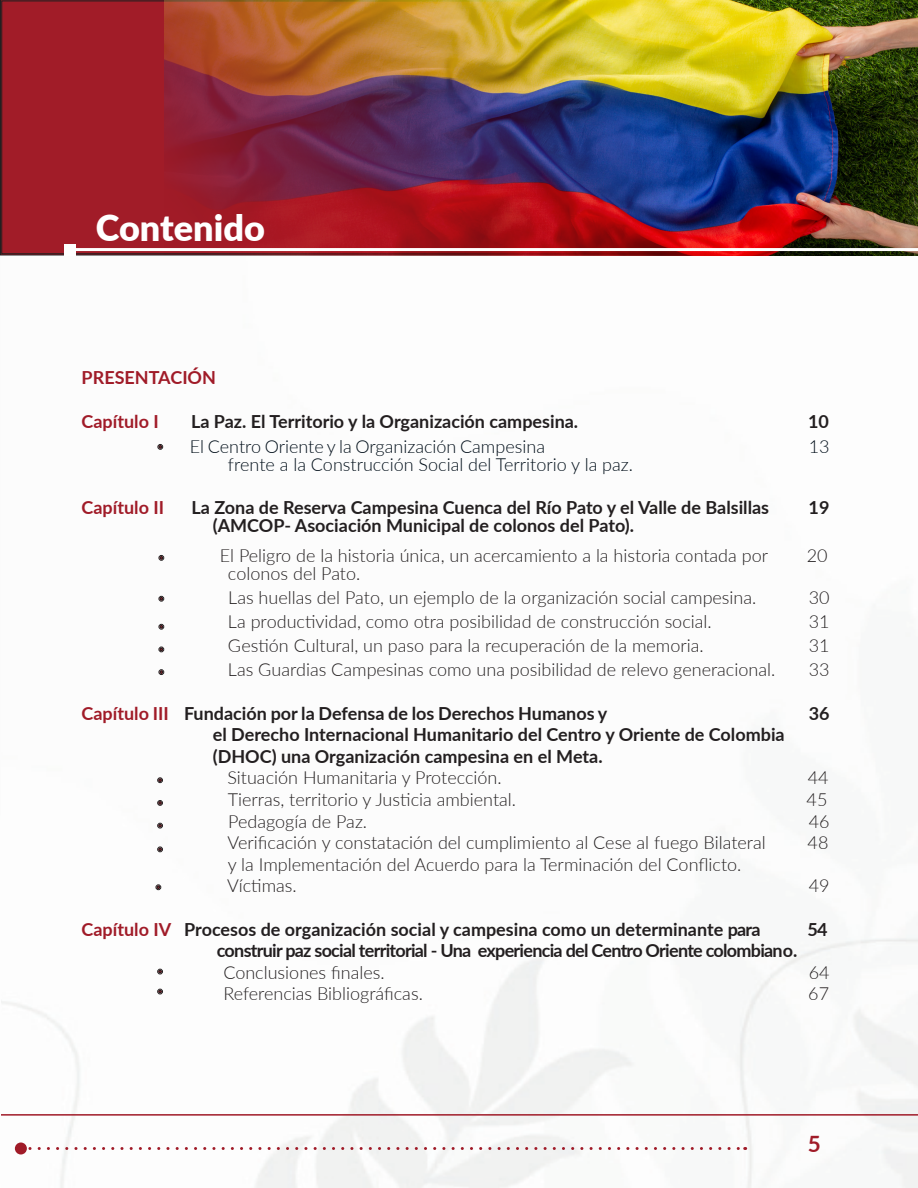
<style>
.page{position:relative;width:918px;height:1188px;background:#fff}
.page>*{position:absolute;margin:0;border:0;box-sizing:border-box;transform-origin:0 0}
.t1{font:900 36px "Lato";color:#fff}
.t2{font:700 22.5px "Lato";color:#a01b28}
.t3{font:300 18px "Lato";color:#231f20}
.t4{font:700 18px "Lato";color:#231f20}
.t5{font:300 18px "Lato";color:#010e19}
.t6{font:700 18px "Lato";letter-spacing:-.04em;color:#231f20}
.t7{font:700 18px "Lato";color:#a01b28}
.s1{color:#a01b28}
</style>
<div class="page">
<img style="left:0;top:255px;width:918px;height:933px">
<svg style="left:30px;top:1147px;width:716px;height:3px"></svg>
<div style="left:15px;top:1143px;width:12px;height:12px;background:#a01b28;border-radius:50%"></div>
<hr style="left:0;top:1114px;width:918px;height:2px;background:#a01b28">
<div style="left:0;top:0;width:165px;height:255px;background:#a11c28"></div>
<img style="left:165px;top:0;width:753px;height:255px">
<svg style="left:159px;top:555px;width:5px;height:5px"></svg>
<svg style="left:158px;top:444px;width:5px;height:5px"></svg>
<svg style="left:159px;top:596px;width:5px;height:5px"></svg>
<svg style="left:159px;top:624px;width:5px;height:5px"></svg>
<svg style="left:158px;top:778px;width:5px;height:5px"></svg>
<svg style="left:159px;top:647px;width:5px;height:5px"></svg>
<svg style="left:158px;top:800px;width:5px;height:5px"></svg>
<svg style="left:159px;top:670px;width:5px;height:5px"></svg>
<svg style="left:158px;top:823px;width:5px;height:5px"></svg>
<svg style="left:158px;top:847px;width:5px;height:5px"></svg>
<svg style="left:158px;top:969px;width:5px;height:5px"></svg>
<svg style="left:158px;top:989px;width:5px;height:5px"></svg>
<hr style="left:70px;top:248px;width:848px;height:3px;background:#fff">
<div style="left:64px;top:244px;width:12px;height:12px;background:#fff"></div>
<svg style="left:156px;top:885px;width:5px;height:5px"></svg>
<p class="t1" style="left:96px;top:201px;width:171px">Contenido</p>
<p class="t7" style="left:82px;top:365px;width:136px">PRESENTACIÓN</p>
<p class="t7" style="left:82px;top:408px;width:79px">Capítulo I</p>
<p class="t4" style="left:191px;top:408px;width:389px">La Paz. El Territorio y la Organización campesina.</p>
<p class="t4" style="left:808px;top:408px;width:22px">10</p>
<p class="t5" style="left:190px;top:434px;width:357px">El Centro Oriente y la Organización Campesina</p>
<p class="t5" style="left:809px;top:434px;width:22px">13</p>
<p class="t5" style="left:228px;top:452px;width:407px">frente a la Construcción Social del Territorio y la paz.</p>
<p class="t7" style="left:82px;top:495px;width:84px">Capítulo II</p>
<p class="t4" style="left:192px;top:495px;width:579px">La Zona de Reserva Campesina Cuenca del Río Pato y el Valle de Balsillas</p>
<p class="t4" style="left:809px;top:495px;width:22px">19</p>
<p class="t4" style="left:213px;top:513px;width:423px">(AMCOP- Asociación Municipal de colonos del Pato).</p>
<p class="t3" style="left:220px;top:543px;width:550px">El Peligro de la historia única, un acercamiento a la historia contada por</p>
<p class="t3" style="left:807px;top:543px;width:22px">20</p>
<p class="t3" style="left:228px;top:561px;width:134px">colonos del Pato.</p>
<p class="t3" style="left:228px;top:585px;width:530px">Las huellas del Pato, un ejemplo de la organización social campesina.</p>
<p class="t3" style="left:809px;top:585px;width:22px">30</p>
<p class="t3" style="left:228px;top:609px;width:485px">La productividad, como otra posibilidad de construcción social.</p>
<p class="t3" style="left:809px;top:609px;width:22px">31</p>
<p class="t3" style="left:228px;top:633px;width:477px">Gestión Cultural, un paso para la recuperación de la memoria.</p>
<p class="t3" style="left:809px;top:633px;width:22px">31</p>
<p class="t3" style="left:228px;top:657px;width:549px">Las Guardias Campesinas como una posibilidad de relevo generacional.</p>
<p class="t3" style="left:809px;top:657px;width:22px">33</p>
<p class="t4" style="left:82px;top:700px;width:527px"><span class="s1">Capítulo III</span> Fundación por la Defensa de los Derechos Humanos y</p>
<p class="t4" style="left:809px;top:700px;width:22px">36</p>
<p class="t4" style="left:213px;top:721px;width:573px">el Derecho Internacional Humanitario del Centro y Oriente de Colombia</p>
<p class="t4" style="left:213px;top:743px;width:391px">(DHOC) una Organización campesina en el Meta.</p>
<p class="t3" style="left:227px;top:765px;width:276px">Situación Humanitaria y Protección.</p>
<p class="t3" style="left:808px;top:765px;width:22px">44</p>
<p class="t3" style="left:228px;top:787px;width:290px">Tierras, territorio y Justicia ambiental.</p>
<p class="t3" style="left:807px;top:787px;width:22px">45</p>
<p class="t3" style="left:228px;top:809px;width:140px">Pedagogía de Paz.</p>
<p class="t3" style="left:809px;top:809px;width:22px">46</p>
<p class="t3" style="left:228px;top:830px;width:540px">Verificación y constatación del cumplimiento al Cese al fuego Bilateral</p>
<p class="t3" style="left:807px;top:830px;width:23px">48</p>
<p class="t3" style="left:228px;top:852px;width:515px">y la Implementación del Acuerdo para la Terminación del Conflicto.</p>
<p class="t3" style="left:227px;top:873px;width:71px">Víctimas.</p>
<p class="t3" style="left:809px;top:873px;width:22px">49</p>
<p class="t4" style="left:82px;top:916px;width:680px"><span class="s1">Capítulo IV</span> Procesos de organización social y campesina como un determinante para</p>
<p class="t4" style="left:807px;top:916px;width:22px">54</p>
<p class="t6" style="left:217px;top:937px;width:582px">construir paz social territorial - Una experiencia del Centro Oriente colombiano.</p>
<p class="t3" style="left:223px;top:960px;width:163px">Conclusiones finales.</p>
<p class="t3" style="left:809px;top:960px;width:22px">64</p>
<p class="t3" style="left:223px;top:981px;width:201px">Referencias Bibliográficas.</p>
<p class="t3" style="left:808px;top:981px;width:22px">67</p>
<p class="t2" style="left:808px;top:1127px;width:15px">5</p>
</div>
